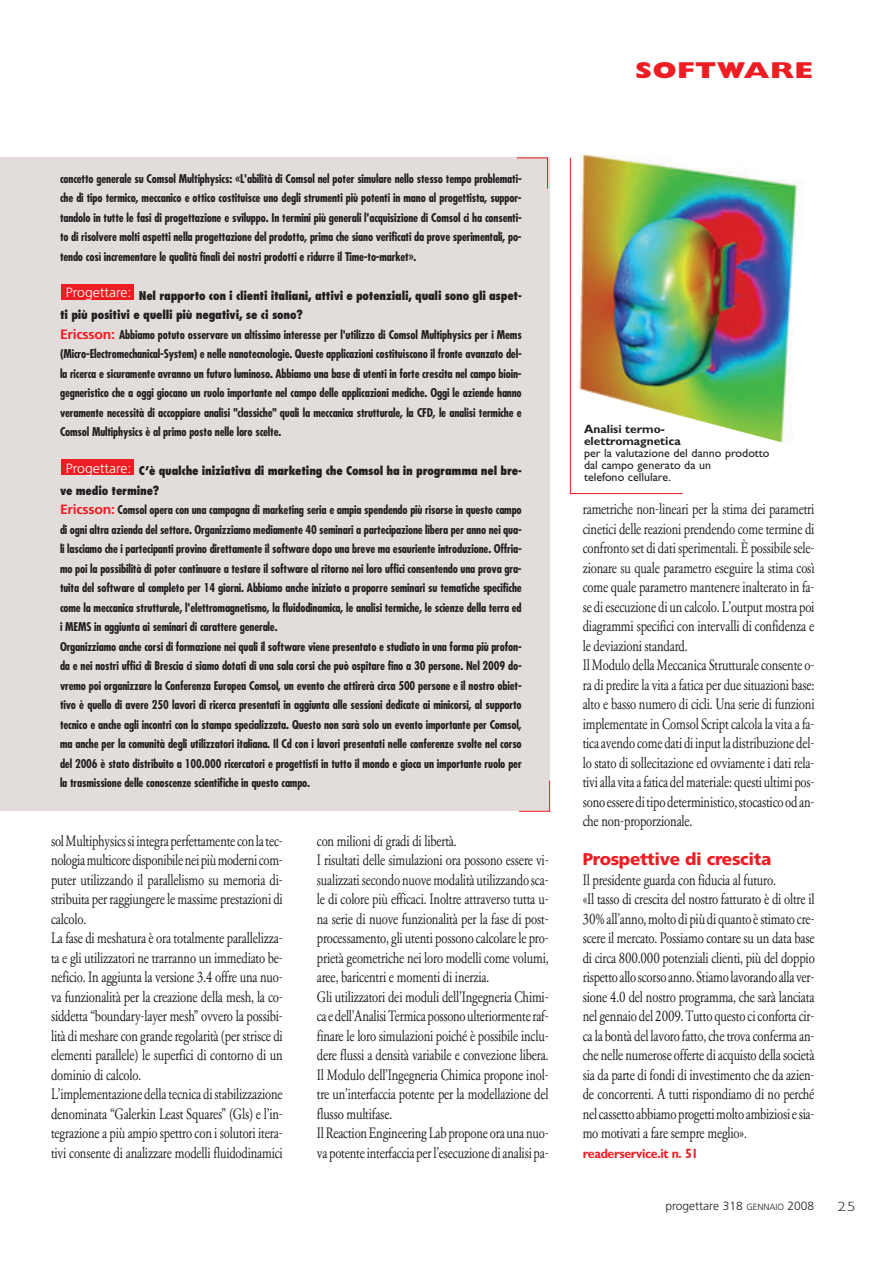
<style>
.page{position:relative;width:889px;height:1277px;background:#fff}
.page>*{position:absolute;margin:0;border:0;box-sizing:border-box;transform-origin:0 0}
.t1{font:800 23.1px "Gill Sans";letter-spacing:.015em;color:#ee1d23;scale:1.27 1}
.t2{font:900 16.95px "Frutiger LT";letter-spacing:-.02em;color:#ee1d23}
.t3{font:15.75px/19.5px "Garamond Classico";letter-spacing:-.015em;color:#231f20;scale:.78 1}
.t4{font:300 13.5px "Frutiger LT";color:#fff;scale:1.04 1}
.t5{font:700 13.5px "Gill Sans CELT";letter-spacing:-.03em;color:#ee1d23;scale:.92 1}
.t6{font:300 13.5px "Gill Sans";color:#231f20;scale:1.27 1}
.t7{font:12px/12px "Gill Sans";color:#231f20}
.t8{font:700 12px/12px "Gill Sans";color:#231f20}
.t9{font:300 12px "Frutiger LT";color:#231f20}
.t10{font:700 condensed 11.85px/19.5px "Futura LT";letter-spacing:-.015em;color:#231f20}
.s1{font-weight:800}
.s2{font-family:"Frutiger LT";font-stretch:normal;font-size:13.5px;color:#ee1d23}
.s3{font-size:9px}
</style>
<div class="page">
<div style="left:0;top:157px;width:549px;height:654px;background:#e2ddda"></div>
<div style="left:61px;top:459px;width:73px;height:16px;background:#ee1d23"></div>
<div style="left:61px;top:284px;width:73px;height:15px;background:#ee1d23"></div>
<hr style="left:547px;top:158px;width:1px;height:31px;background:#ee1d23">
<hr style="left:517px;top:158px;width:31px;height:1px;background:#ee1d23">
<hr style="left:570px;top:158px;width:1px;height:336px;background:#ee1d23">
<hr style="left:570px;top:493px;width:112px;height:1px;background:#ee1d23">
<img style="left:578px;top:154px;width:224px;height:289px">
<hr style="left:519px;top:811px;width:31px;height:1px;background:#ee1d23">
<hr style="left:549px;top:780px;width:1px;height:31px;background:#ee1d23">
<h1 class="t1" style="left:635px;top:62px;width:142px">SOFTWARE</h1>
<p class="t10" style="left:60px;top:169px;width:463px;text-align:justify">concetto generale su Comsol Multiphysics: «L'abilità di Comsol nel poter simulare nello stesso tempo problemati&shy;che di tipo termico, meccanico e ottico costituisce uno degli strumenti più potenti in mano al progettista, suppor&shy;tandolo in tutte le fasi di progettazione e sviluppo. In termini più generali l'acquisizione di Comsol ci ha consenti&shy;to di risolvere molti aspetti nella progettazione del prodotto, prima che siano verificati da prove sperimentali, po&shy;tendo così incrementare le qualità finali dei nostri prodotti e ridurre il Time-to-market».</p>
<p class="t10" style="left:60px;top:286px;width:463px;text-indent:79px"><span class="s1">Nel rapporto con i clienti italiani, attivi e potenziali, quali sono gli aspet&shy;ti più positivi e quelli più negativi, se ci sono?<br></span><span class="s2">Ericsson:</span> Abbiamo potuto osservare un altissimo interesse per l'utilizzo di Comsol Multiphysics per i Mems (Micro-Electromechanical-System) e nelle nanotecnologie. Queste applicazioni costituiscono il fronte avanzato del&shy;la ricerca e sicuramente avranno un futuro luminoso. Abbiamo una base di utenti in forte crescita nel campo bioin&shy;gegneristico che a oggi giocano un ruolo importante nel campo delle applicazioni mediche. Oggi le aziende hanno veramente necessità di accoppiare analisi "classiche" quali la meccanica strutturale, la CFD, le analisi termiche e Comsol Multiphysics è al primo posto nelle loro scelte.</p>
<p class="t10" style="left:60px;top:462px;width:463px;text-indent:79px"><span class="s1">C’è qualche iniziativa di marketing che Comsol ha in programma nel bre&shy;ve medio termine?<br></span><span class="s2">Ericsson:</span> Comsol opera con una campagna di marketing seria e ampia spendendo più risorse in questo campo di ogni altra azienda del settore. Organizziamo mediamente 40 seminari a partecipazione libera per anno nei qua&shy;li lasciamo che i partecipanti provino direttamente il software dopo una breve ma esauriente introduzione. Offria&shy;mo poi la possibilità di poter continuare a testare il software al ritorno nei loro uffici consentendo una prova gra&shy;tuita del software al completo per 14 giorni. Abbiamo anche iniziato a proporre seminari su tematiche specifiche come la meccanica strutturale, l'elettromagnetismo, la fluidodinamica, le analisi termiche, le scienze della terra ed i MEMS in aggiunta ai seminari di carattere generale.<br>Organizziamo anche corsi di formazione nei quali il software viene presentato e studiato in una forma più profon&shy;da e nei nostri uffici di Brescia ci siamo dotati di una sala corsi che può ospitare fino a 30 persone. Nel 2009 do&shy;vremo poi organizzare la Conferenza Europea Comsol, un evento che attirerà circa 500 persone e il nostro obiet&shy;tivo è quello di avere 250 lavori di ricerca presentati in aggiunta alle sessioni dedicate ai minicorsi, al supporto tecnico e anche agli incontri con la stampa specializzata. Questo non sarà solo un evento importante per Comsol, ma anche per la comunità degli utilizzatori italiana. Il Cd con i lavori presentati nelle conferenze svolte nel corso del 2006 è stato distribuito a 100.000 ricercatori e progettisti in tutto il mondo e gioca un importante ruolo per la trasmissione delle conoscenze scientifiche in questo campo.</p>
<p class="t4" style="left:66px;top:287px;width:65px">Progettare:</p>
<p class="t4" style="left:66px;top:462px;width:65px">Progettare:</p>
<p class="t3" style="left:51px;top:832px;width:299px">sol Multiphysics si integra perfettamente con la tec&shy;nologia multicore disponibile nei più moderni com&shy;puter utilizzando il parallelismo su memoria di&shy;stribuita per raggiungere le massime prestazioni di calcolo.<br>La fase di meshatura è ora totalmente parallelizza&shy;ta e gli utilizzatori ne trarranno un immediato be&shy;neficio. In aggiunta la versione 3.4 offre una nuo&shy;va funzionalità per la creazione della mesh, la co&shy;siddetta “boundary-layer mesh” ovvero la possibi&shy;lità di meshare con grande regolarità (per strisce di elementi parallele) le superfici di contorno di un dominio di calcolo.<br>L’implementazione della tecnica di stabilizzazione denominata “Galerkin Least Squares” (Gls) e l’in&shy;tegrazione a più ampio spettro con i solutori itera&shy;tivi consente di analizzare modelli fluidodinamici</p>
<p class="t3" style="left:317px;top:832px;width:299px">con milioni di gradi di libertà.<br>I risultati delle simulazioni ora possono essere vi&shy;sualizzati secondo nuove modalità utilizzando sca&shy;le di colore più efficaci. Inoltre attraverso tutta u&shy;na serie di nuove funzionalità per la fase di post&shy;processamento, gli utenti possono calcolare le pro&shy;prietà geometriche nei loro modelli come volumi, aree, baricentri e momenti di inerzia.<br>Gli utilizzatori dei moduli dell’Ingegneria Chimi&shy;ca e dell’Analisi Termica possono ulteriormente raf&shy;finare le loro simulazioni poiché è possibile inclu&shy;dere flussi a densità variabile e convezione libera.<br>Il Modulo dell’Ingegneria Chimica propone inol&shy;tre un’interfaccia potente per la modellazione del flusso multifase.<br>Il Reaction Engineering Lab propone ora una nuo&shy;va potente interfaccia per l’esecuzione di analisi pa-</p>
<p class="t8" style="left:584px;top:424px;width:98px">Analisi termo&shy;elettromagnetica</p>
<p class="t7" style="left:584px;top:448px;width:187px">per la valutazione del danno prodotto dal campo generato da un<br>telefono cellulare.</p>
<p class="t3" style="left:583px;top:501px;width:299px">rametriche non-lineari per la stima dei parametri cinetici delle reazioni prendendo come termine di confronto set di dati sperimentali. È possibile sele&shy;zionare su quale parametro eseguire la stima così come quale parametro mantenere inalterato in fa&shy;se di esecuzione di un calcolo. L’output mostra poi diagrammi specifici con intervalli di confidenza e le deviazioni standard.<br>Il Modulo della Meccanica Strutturale consente o&shy;ra di predire la vita a fatica per due situazioni base: alto e basso numero di cicli. Una serie di funzioni implementate in Comsol Script calcola la vita a fa&shy;tica avendo come dati di input la distribuzione del&shy;lo stato di sollecitazione ed ovviamente i dati rela&shy;tivi alla vita a fatica del materiale: questi ultimi pos&shy;sono essere di tipo deterministico, stocastico od an&shy;che non-proporzionale.</p>
<p class="t2" style="left:583px;top:852px;width:190px">Prospettive di crescita</p>
<p class="t3" style="left:583px;top:871px;width:299px">Il presidente guarda con fiducia al futuro.<br>«Il tasso di crescita del nostro fatturato è di oltre il 30% all’anno, molto di più di quanto è stimato cre&shy;scere il mercato. Possiamo contare su un data base di circa 800.000 potenziali clienti, più del doppio rispetto allo scorso anno. Stiamo lavorando alla ver&shy;sione 4.0 del nostro programma, che sarà lanciata nel gennaio del 2009. Tutto questo ci conforta cir&shy;ca la bontà del lavoro fatto, che trova conferma an&shy;che nelle numerose offerte di acquisto della società sia da parte di fondi di investimento che da azien&shy;de concorrenti. A tutti rispondiamo di no perché nel cassetto abbiamo progetti molto ambiziosi e sia&shy;mo motivati a fare sempre meglio».</p>
<p class="t5" style="left:583px;top:1148px;width:127px">readerservice.it n. 51</p>
<p class="t9" style="left:665px;top:1201px;width:150px">progettare 318 <span class="s3">GENNAIO</span> 2008</p>
<p class="t6" style="left:837px;top:1202px;width:16px">25</p>
</div>
